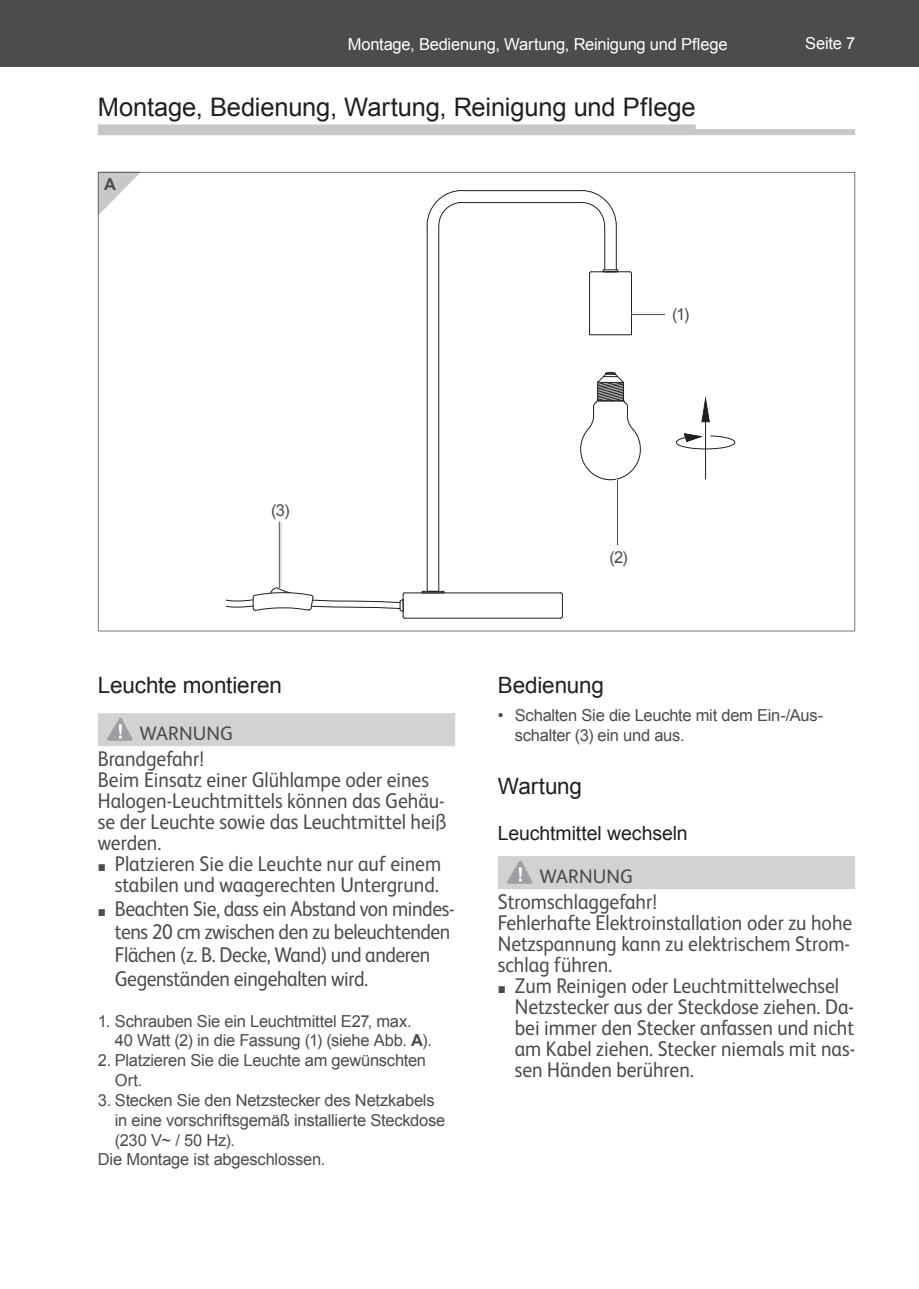
<style>
.page{position:relative;width:919px;height:1289px;background:#fff}
.page>*{position:absolute;margin:0;border:0;box-sizing:border-box;transform-origin:0 0}
.t1{font:25.5px "Arial";letter-spacing:-.005em;color:#231f20}
.t2{font:22.5px "Arial";letter-spacing:-.005em;color:#231f20}
.t3{font:21.3px/21px "FS Albert";color:#4b4c4d;scale:.92 1}
.t4{font:21.3px/23.4px "FS Albert";letter-spacing:-.02em;color:#4b4c4d;scale:.92 1}
.t5{font:19.5px "Arial";letter-spacing:-.005em;color:#231f20}
.t6{font:19.5px "FS Albert";letter-spacing:.005em;color:#4b4c4d}
.t7{font:16.5px/19.8px "Arial";letter-spacing:-.015em;color:#4b4c4d}
.t8{font:16.5px "Arial";letter-spacing:-.015em;color:#fff}
.t9{font:700 16.5px "Arial";color:#4b4c4d}
.s1{font-family:"Arial";font-size:14.7px}
.s2{font-weight:700}
</style>
<div class="page">
<div style="left:13px;top:0;width:905px;height:67px;background:#4b4c4d"></div>
<div style="left:0;top:0;width:13px;height:67px;background:#4b4c4d"></div>
<div style="left:98px;top:713px;width:357px;height:33px;background:#d1d2d4"></div>
<svg style="left:107px;top:718px;width:26px;height:23px"></svg>
<div style="left:497px;top:856px;width:358px;height:33px;background:#d1d2d4"></div>
<svg style="left:507px;top:861px;width:26px;height:23px"></svg>
<div style="left:98px;top:124px;width:597px;height:9px;background:#c7c8ca"></div>
<div style="left:98px;top:129px;width:757px;height:6px;background:#c7c8ca"></div>
<svg style="left:98px;top:172px;width:757px;height:459px"></svg>
<svg style="left:98px;top:172px;width:43px;height:44px"></svg>
<hr style="left:631px;top:313px;width:33px;height:3px;background:#4b4c4d">
<hr style="left:631px;top:313px;width:33px;height:1px;background:#fff">
<hr style="left:631px;top:315px;width:33px;height:1px;background:#fff">
<hr style="left:278px;top:522px;width:3px;height:66px;background:#4b4c4d">
<hr style="left:278px;top:522px;width:1px;height:66px;background:#fff">
<hr style="left:280px;top:522px;width:1px;height:66px;background:#fff">
<hr style="left:616px;top:479px;width:3px;height:66px;background:#4b4c4d">
<hr style="left:616px;top:479px;width:1px;height:66px;background:#fff">
<hr style="left:618px;top:479px;width:1px;height:66px;background:#fff">
<p class="t8" style="left:348px;top:33px;width:381px">Montage, Bedienung, Wartung, Reinigung und Pflege</p>
<p class="t8" style="left:805px;top:33px;width:51px">Seite 7</p>
<p class="t1" style="left:98px;top:91px;width:599px">Montage, Bedienung, Wartung, Reinigung und Pflege</p>
<p class="t9" style="left:104px;top:173px;width:13px">A</p>
<p class="t7" style="left:672px;top:304px;width:19px">(1)</p>
<p class="t7" style="left:271px;top:500px;width:20px">(3)</p>
<p class="t2" style="left:98px;top:670px;width:185px">Leuchte montieren</p>
<p class="t6" style="left:139px;top:720px;width:95px">WARNUNG</p>
<p class="t3" style="left:98px;top:747px;width:380px">Brandgefahr!<br>Beim Einsatz einer Glühlampe oder eines<br>Halogen-Leuchtmittels können das Gehäu&shy;se der Leuchte sowie das Leuchtmittel heiß werden.</p>
<p class="t3" style="left:98px;top:852px;width:374px;text-align:right"><span class="s1">■</span> Platzieren Sie die Leuchte nur auf einem stabilen und waagerechten Untergrund.</p>
<p class="t4" style="left:115px;top:895px;width:370px;text-indent:-17px"><span class="s1">■</span> Beachten Sie, dass ein Abstand von mindes&shy;tens 20 cm zwischen den zu beleuchtenden Flächen (z. B. Decke, Wand) und anderen Gegenständen eingehalten wird.</p>
<p class="t7" style="left:115px;top:1011px;width:318px;text-indent:-17px">1. Schrauben Sie ein Leuchtmittel E27, max.<br>40 Watt (2) in die Fassung (1) (siehe Abb. <span class="s2">A</span>).</p>
<p class="t7" style="left:115px;top:1050px;width:313px;text-indent:-17px">2. Platzieren Sie die Leuchte am gewünschten<br>Ort.</p>
<p class="t7" style="left:98px;top:1090px;width:338px">3. Stecken Sie den Netzstecker des Netzkabels</p>
<p class="t7" style="left:115px;top:1110px;width:332px">in eine vorschriftsgemäß installierte Steckdose</p>
<p class="t7" style="left:115px;top:1129px;width:122px">(230 V~ / 50 Hz).</p>
<p class="t7" style="left:98px;top:1149px;width:229px">Die Montage ist abgeschlossen.</p>
<p class="t7" style="left:609px;top:547px;width:20px">(2)</p>
<p class="t2" style="left:497px;top:670px;width:108px">Bedienung</p>
<p class="t7" style="left:514px;top:706px;width:310px;text-indent:-17px">• Schalten Sie die Leuchte mit dem Ein-/Aus&shy;schalter (3) ein und aus.</p>
<p class="t2" style="left:497px;top:771px;width:86px">Wartung</p>
<p class="t5" style="left:497px;top:820px;width:191px">Leuchtmittel wechseln</p>
<p class="t6" style="left:539px;top:863px;width:95px">WARNUNG</p>
<p class="t3" style="left:497px;top:890px;width:387px">Stromschlaggefahr!<br>Fehlerhafte Elektroinstallation oder zu hohe<br>Netzspannung kann zu elektrischem Strom&shy;schlag führen.</p>
<p class="t3" style="left:514px;top:974px;width:371px;text-indent:-17px"><span class="s1">■</span> Zum Reinigen oder Leuchtmittelwechsel Netzstecker aus der Steckdose ziehen. Da&shy;bei immer den Stecker anfassen und nicht am Kabel ziehen. Stecker niemals mit nas&shy;sen Händen berühren.</p>
</div>
